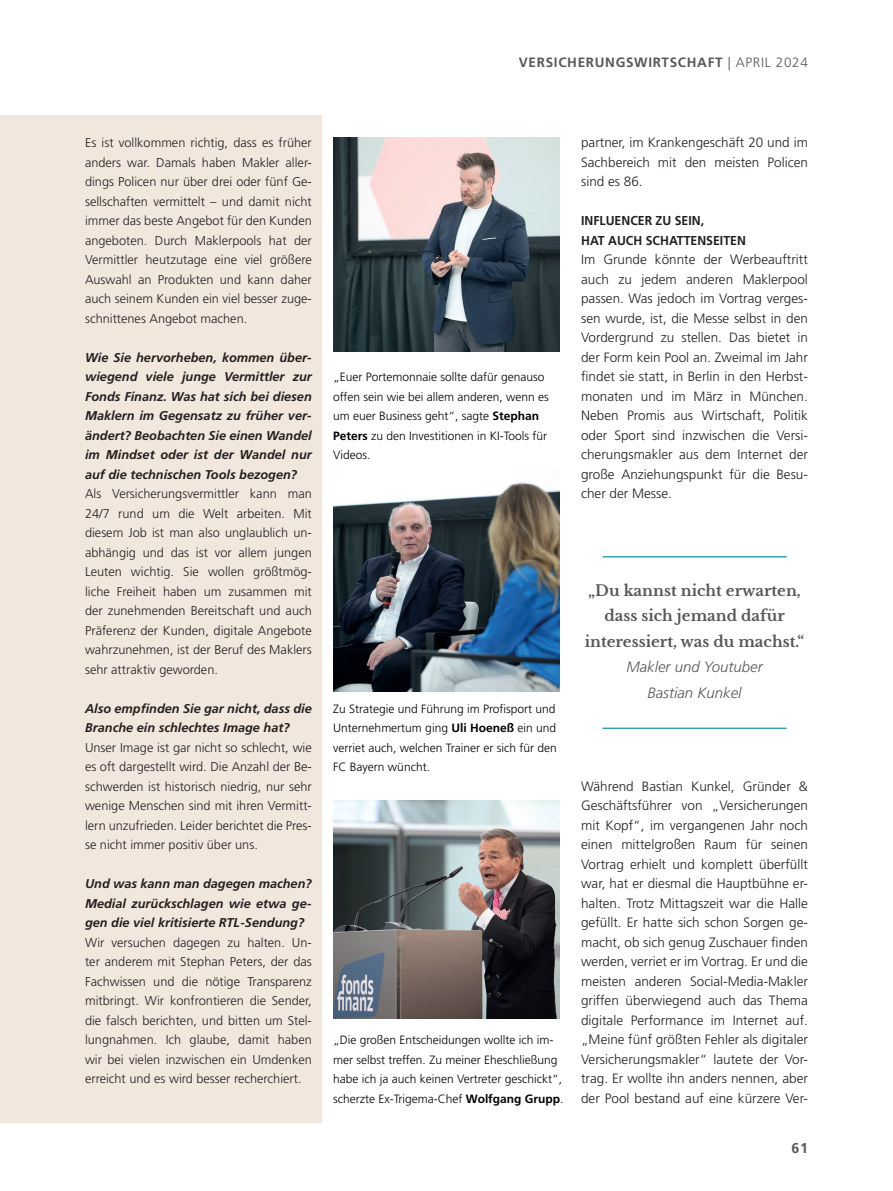
<style>
.page{position:relative;width:893px;height:1191px;background:#fff}
.page>*{position:absolute;margin:0;border:0;box-sizing:border-box;transform-origin:0 0}
.zitat{font:700 15px/25.5px "Libre Baskerville";color:#57585a;text-align:center}
.t1{font:700 14.25px "Frutiger LT Pro";color:#57585a}
.grundtext_ohne_einzug{font:300 13.5px/19.5px "Frutiger LT Pro";color:#231f20;text-align:justify}
.grundtext_mit_einzug{font:300 13.5px/19.5px "Frutiger LT Pro";color:#231f20;text-align:justify}
.t2{font:700 13.5px "Frutiger LT Pro";letter-spacing:.05em;color:#57585a}
.zwischenüberschrift{font:700 12.9px/19.5px "Frutiger LT Pro";color:#231f20;scale:.95 1}
.grundtext_ohne_einzug-2{font:300 12.75px/19.5px "Frutiger LT Pro";color:#231f20;text-align:justify}
.interview_frage{font:italic 700 12.75px/19.5px "Frutiger LT Pro";color:#231f20;text-align:justify}
.abbildung_legende{font:300 12px/19.5px "Frutiger LT Pro";color:#000}
.s1{font-weight:300}
.s2{font-weight:700}
.s3{font-family:"Frutiger LT Pro";font-weight:300;font-style:italic}
</style>
<div class="page">
<div style="left:0;top:115px;width:321px;height:1007px;background:#f2e7dd"></div>
<hr style="left:602px;top:556px;width:185px;height:1px;background:#3da0aa">
<hr style="left:602px;top:727px;width:185px;height:2px;background:#3da0aa">
<img style="left:333px;top:138px;width:227px;height:214px">
<img style="left:333px;top:482px;width:227px;height:209px">
<img style="left:333px;top:800px;width:227px;height:218px">
<p class="t2" style="left:519px;top:54px;width:290px">VERSICHERUNGSWIRTSCHAFT <span class="s1">| APRIL 2024</span></p>
<p class="grundtext_ohne_einzug-2" style="left:85px;top:133px;width:228px">Es ist vollkommen richtig, dass es früher anders war. Damals haben Makler aller&shy;dings Policen nur über drei oder fünf Ge&shy;sellschaften vermittelt – und damit nicht immer das beste Angebot für den Kunden angeboten. Durch Maklerpools hat der Vermittler heutzutage eine viel größere Auswahl an Produkten und kann daher auch seinem Kunden ein viel besser zuge&shy;schnittenes Angebot machen.</p>
<p class="interview_frage" style="left:85px;top:347px;width:228px">Wie Sie hervorheben, kommen über&shy;wiegend viele junge Vermittler zur Fonds Finanz. Was hat sich bei diesen Maklern im Gegensatz zu früher ver&shy;ändert? Beobachten Sie einen Wandel im Mindset oder ist der Wandel nur auf die technischen Tools bezogen?</p>
<p class="grundtext_ohne_einzug-2" style="left:85px;top:484px;width:228px">Als Versicherungsvermittler kann man 24/7 rund um die Welt arbeiten. Mit diesem Job ist man also unglaublich un&shy;abhängig und das ist vor allem jungen Leuten wichtig. Sie wollen größtmög&shy;liche Freiheit haben um zusammen mit der zunehmenden Bereitschaft und auch Präferenz der Kunden, digitale Angebote wahrzunehmen, ist der Beruf des Maklers sehr attraktiv geworden.</p>
<p class="interview_frage" style="left:85px;top:698px;width:228px">Also empfinden Sie gar nicht, dass die<br>Branche ein schlechtes Image hat?</p>
<p class="grundtext_ohne_einzug-2" style="left:85px;top:737px;width:228px">Unser Image ist gar nicht so schlecht, wie es oft dargestellt wird. Die Anzahl der Be&shy;schwerden ist historisch niedrig, nur sehr wenige Menschen sind mit ihren Vermitt&shy;lern unzufrieden. Leider berichtet die Pres&shy;se nicht immer positiv über uns.</p>
<p class="interview_frage" style="left:85px;top:874px;width:228px">Und was kann man dagegen machen?<br>Medial zurückschlagen wie etwa ge&shy;gen die viel kritisierte RTL-Sendung?</p>
<p class="grundtext_ohne_einzug-2" style="left:85px;top:932px;width:228px">Wir versuchen dagegen zu halten. Un&shy;ter anderem mit Stephan Peters, der das Fachwissen und die nötige Transparenz mitbringt. Wir konfrontieren die Sender, die falsch berichten, und bitten um Stel&shy;lungnahmen. Ich glaube, damit haben wir bei vielen inzwischen ein Umdenken erreicht und es wird besser recherchiert.</p>
<p class="abbildung_legende" style="left:333px;top:367px;width:217px">„Euer Portemonnaie sollte dafür genauso offen sein wie bei allem anderen, wenn es um euer Business geht“, sagte <span class="s2">Stephan Peters</span> zu den Investitionen in KI-Tools für Videos.</p>
<p class="grundtext_mit_einzug" style="left:581px;top:133px;width:228px">partner, im Krankengeschäft 20 und im Sachbereich mit den meisten Policen sind es 86.</p>
<p class="zwischenüberschrift" style="left:581px;top:211px;width:175px">INFLUENCER ZU SEIN,<br>HAT AUCH SCHATTENSEITEN</p>
<p class="grundtext_ohne_einzug" style="left:581px;top:250px;width:228px">Im Grunde könnte der Werbeauftritt auch zu jedem anderen Maklerpool passen. Was jedoch im Vortrag verges&shy;sen wurde, ist, die Messe selbst in den Vordergrund zu stellen. Das bietet in der Form kein Pool an. Zweimal im Jahr findet sie statt, in Berlin in den Herbst&shy;monaten und im März in München.<br>Neben Promis aus Wirtschaft, Politik oder Sport sind inzwischen die Versi&shy;cherungsmakler aus dem Internet der große Anziehungspunkt für die Besu&shy;cher der Messe.</p>
<p class="abbildung_legende" style="left:333px;top:699px;width:225px;text-align:justify">Zu Strategie und Führung im Profisport und Unternehmertum ging <span class="s2">Uli Hoeneß</span> ein und verriet auch, welchen Trainer er sich für den FC Bayern wüncht.</p>
<p class="abbildung_legende" style="left:333px;top:1030px;width:232px">„Die großen Entscheidungen wollte ich im&shy;mer selbst treffen. Zu meiner Eheschließung habe ich ja auch keinen Vertreter geschickt“, scherzte Ex-Trigema-Chef <span class="s2">Wolfgang Grupp</span>.</p>
<p class="zitat" style="left:585px;top:577px;width:221px">„Du kannst nicht erwarten, dass sich jemand dafür interessiert, was du machst.“<br><span class="s3">Makler und Youtuber<br>Bastian Kunkel</span></p>
<p class="grundtext_ohne_einzug" style="left:581px;top:776px;width:228px">Während Bastian Kunkel, Gründer &amp; Geschäftsführer von „Versicherungen mit Kopf“, im vergangenen Jahr noch einen mittelgroßen Raum für seinen Vortrag erhielt und komplett überfüllt war, hat er diesmal die Hauptbühne er&shy;halten. Trotz Mittagszeit war die Halle gefüllt. Er hatte sich schon Sorgen ge&shy;macht, ob sich genug Zuschauer finden werden, verriet er im Vortrag. Er und die meisten anderen Social-Media-Makler griffen überwiegend auch das Thema digitale Performance im Internet auf. „Meine fünf größten Fehler als digitaler Versicherungsmakler“ lautete der Vor&shy;trag. Er wollte ihn anders nennen, aber der Pool bestand auf eine kürzere Ver-</p>
<p class="t1" style="left:791px;top:1139px;width:18px">61</p>
</div>
